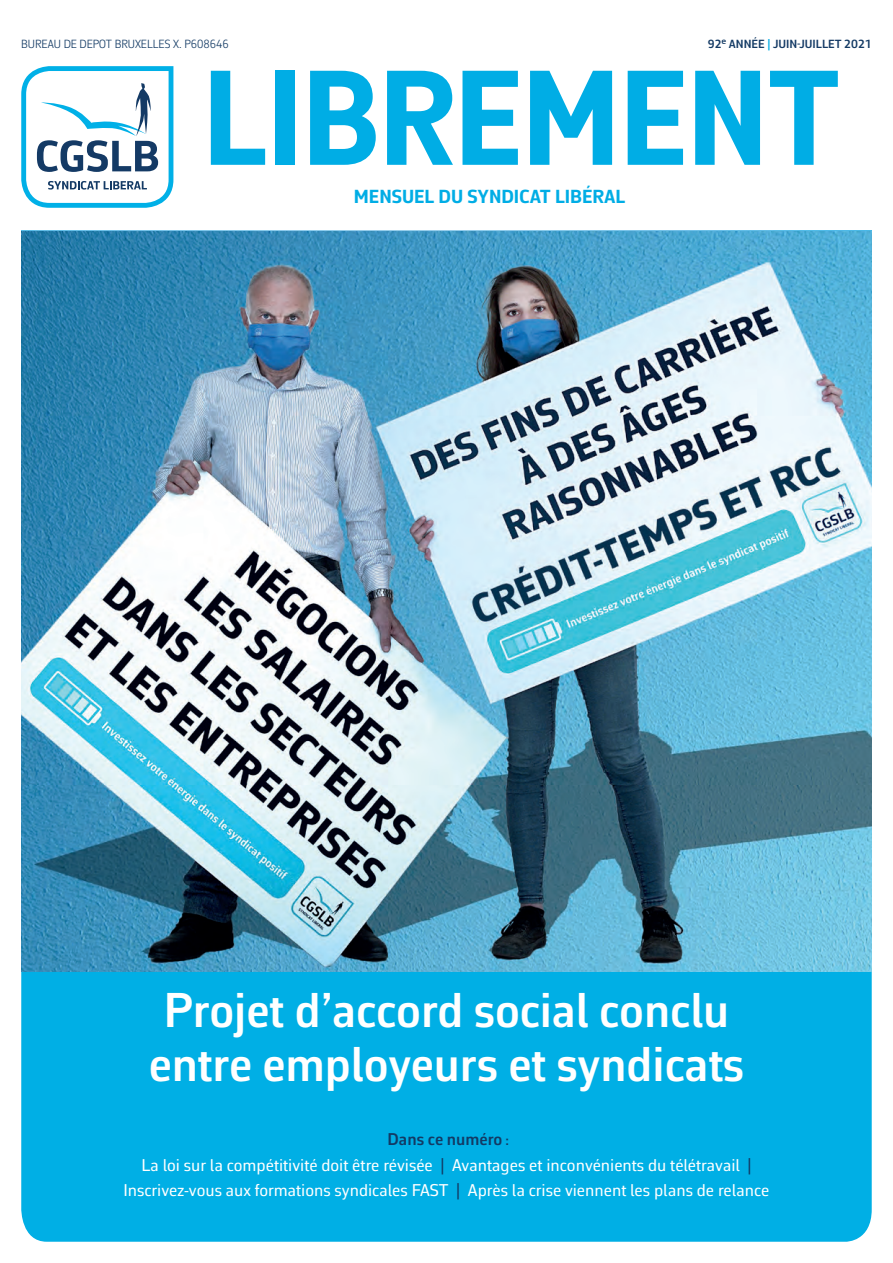
<style>
.page{position:relative;width:893px;height:1263px;background:#fff}
.page>*{position:absolute;margin:0;border:0;box-sizing:border-box;transform-origin:0 0}
.t1{font:700 136.65px "Corbeau Con Pro";color:#00ade5}
.t2{font:600 49.5px/54px "Corbeau Pro";color:#fff;text-align:center}
.t3{font:700 19.2px "Corbeau Pro";color:#00ade5}
.t4{font:17.25px/25.5px "Corbeau Pro";color:#fff;text-align:center}
.t5{font:300 12px "Corbeau Con Pro";color:#133a64}
.t6{font:600 12px "Corbeau Pro";color:#133a64}
.s1{color:#00ade5}
.s2{color:#143a65}
.s3{font-weight:600;color:#133a64}
.s4{font-weight:600;font-size:14.25px;color:#133a64}
.s5{color:#133a64}
</style>
<div class="page">
<svg style="left:21px;top:66px;width:152px;height:142px"></svg>
<div style="left:21px;top:971px;width:851px;height:271px;background:#00afe5"></div>
<img style="left:21px;top:232px;width:851px;height:739px">
<p class="t5" style="left:21px;top:36px;width:209px">BUREAU DE DEPOT BRUXELLES X. P608646</p>
<p class="t6" style="left:708px;top:36px;width:165px">92e ANNÉE <span class="s1">|</span> <span class="s2">JUIN-JUILLET</span> 2021</p>
<h1 class="t1" style="left:203px;top:27px;width:638px">LIBREMENT</h1>
<p class="t3" style="left:354px;top:183px;width:273px">MENSUEL DU SYNDICAT LIBÉRAL</p>
<h2 class="t2" style="left:149px;top:983px;width:597px">Projet d’accord social conclu entre employeurs et syndicats</h2>
<p class="t4" style="left:124px;top:1126px;width:647px"><span class="s3">Dans ce numéro</span> <span class="s4">:<br></span>La loi sur la compétitivité doit être révisée <span class="s5">|</span> Avantages et inconvénients du télétravail <span class="s5">|<br></span>Inscrivez-vous aux formations syndicales FAST <span class="s5">|</span> Après la crise viennent les plans de relance</p>
</div>
